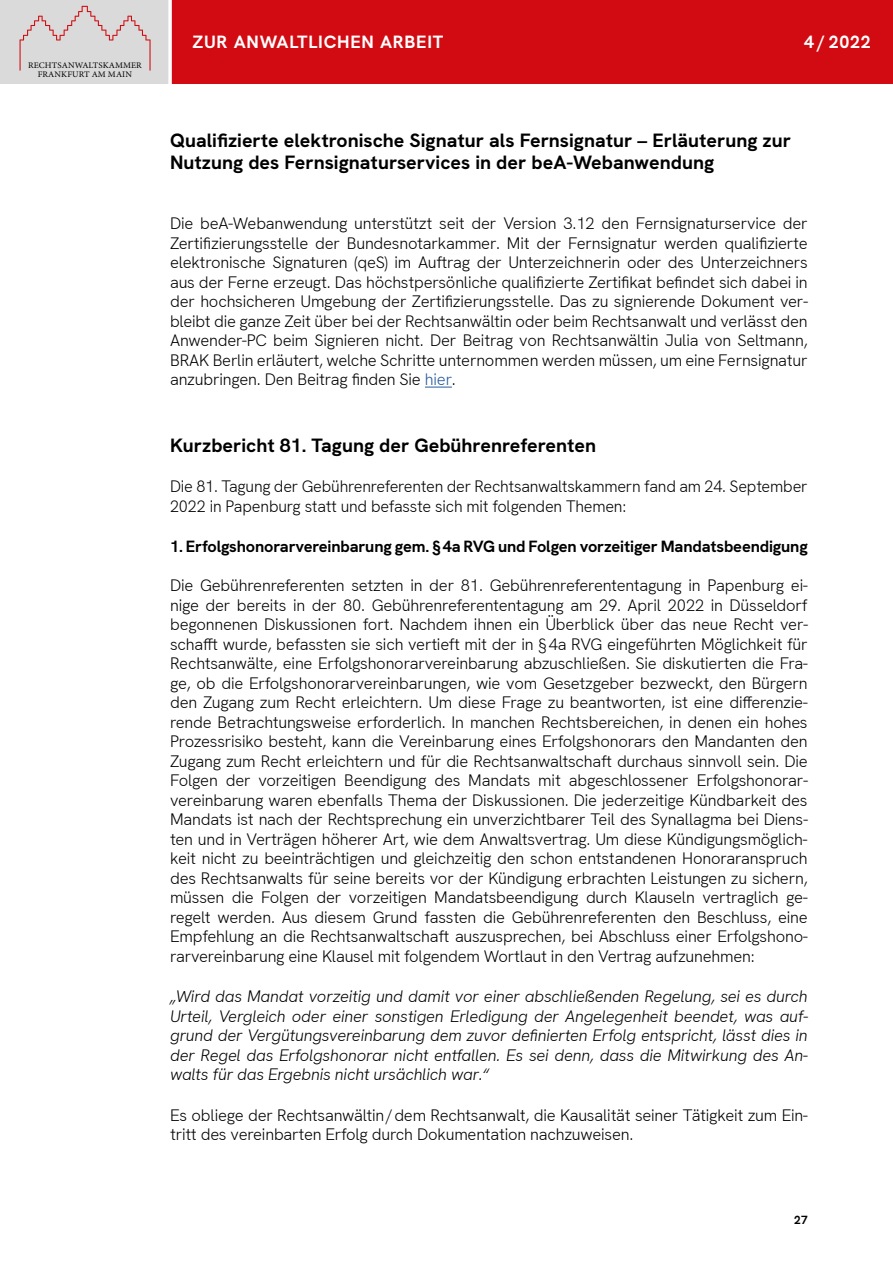
<style>
.page{position:relative;width:893px;height:1263px;background:#fff}
.page>*{position:absolute;margin:0;border:0;box-sizing:border-box;transform-origin:0 0}
.t1{font:700 19.5px/22.5px "HK Grotesk";color:#000}
.t2{font:700 18px "HK Grotesk";letter-spacing:.04em;color:#fff}
.t3{font:300 16.5px/19.5px "HK Grotesk";letter-spacing:-.01em;color:#000;text-align:justify}
.t4{font:italic 300 16.5px/19.5px "HK Grotesk";letter-spacing:-.01em;color:#000;text-align:justify}
.t5{font:700 16.5px "HK Grotesk";letter-spacing:-.01em;color:#000}
.t6{font:700 12px "HK Grotesk";color:#000}
.t7{font:8.55px/8.6px "Minion Pro";letter-spacing:.01em;color:#000;text-align:center;scale:1.04 1}
.s1{color:#275b9b}
</style>
<div class="page">
<div style="left:0;top:0;width:170px;height:84px;background:#dadada"></div>
<svg style="left:20px;top:6px;width:131px;height:65px"></svg>
<div style="left:170px;top:0;width:723px;height:84px;background:#d20a11"></div>
<hr style="left:169px;top:0;width:3px;height:1263px;background:#fff">
<svg style="left:425px;top:387px;width:27px;height:1px"></svg>
<p class="t7" style="left:28px;top:61px;width:111px">RECHTSANWALTSKAMMER<br>FRANKFURT AM MAIN</p>
<p class="t2" style="left:192px;top:30px;width:252px">ZUR ANWALTLICHEN ARBEIT</p>
<p class="t2" style="left:804px;top:30px;width:68px">4 / 2022</p>
<p class="t1" style="left:170px;top:128px;width:622px">Qualifizierte elektronische Signatur als Fernsignatur – Erläuterung zur<br>Nutzung des Fernsignaturservices in der beA-Webanwendung</p>
<p class="t3" style="left:170px;top:213px;width:639px">Die beA-Webanwendung unterstützt seit der Version 3.12 den Fernsignaturservice der Zertifizierungsstelle der Bundesnotarkammer. Mit der Fernsignatur werden qualifizierte elektronische Signaturen (qeS) im Auftrag der Unterzeichnerin oder des Unterzeichners aus der Ferne erzeugt. Das höchstpersönliche qualifizierte Zertifikat befindet sich dabei in der hochsicheren Umgebung der Zertifizierungsstelle. Das zu signierende Dokument ver&shy;bleibt die ganze Zeit über bei der Rechtsanwältin oder beim Rechtsanwalt und verlässt den Anwender-PC beim Signieren nicht. Der Beitrag von Rechtsanwältin Julia von Seltmann, BRAK Berlin erläutert, welche Schritte unternommen werden müssen, um eine Fernsignatur anzubringen. Den Beitrag finden Sie <span class="s1">hier</span>.</p>
<p class="t1" style="left:170px;top:433px;width:427px">Kurzbericht 81. Tagung der Gebührenreferenten</p>
<p class="t3" style="left:170px;top:476px;width:639px">Die 81. Tagung der Gebührenreferenten der Rechtsanwaltskammern fand am 24. September<br>2022 in Papenburg statt und befasste sich mit folgenden Themen:</p>
<p class="t5" style="left:170px;top:536px;width:639px">1. Erfolgshonorarvereinbarung gem. §4a RVG und Folgen vorzeitiger Mandatsbeendigung</p>
<p class="t3" style="left:170px;top:575px;width:639px">Die Gebührenreferenten setzten in der 81. Gebührenreferententagung in Papenburg ei&shy;nige der bereits in der 80. Gebührenreferententagung am 29. April 2022 in Düsseldorf begonnenen Diskussionen fort. Nachdem ihnen ein Überblick über das neue Recht ver&shy;schafft wurde, befassten sie sich vertieft mit der in §4a RVG eingeführten Möglichkeit für Rechtsanwälte, eine Erfolgshonorarvereinbarung abzuschließen. Sie diskutierten die Fra&shy;ge, ob die Erfolgshonorarvereinbarungen, wie vom Gesetzgeber bezweckt, den Bürgern den Zugang zum Recht erleichtern. Um diese Frage zu beantworten, ist eine differenzie&shy;rende Betrachtungsweise erforderlich. In manchen Rechtsbereichen, in denen ein hohes Prozessrisiko besteht, kann die Vereinbarung eines Erfolgshonorars den Mandanten den Zugang zum Recht erleichtern und für die Rechtsanwaltschaft durchaus sinnvoll sein. Die Folgen der vorzeitigen Beendigung des Mandats mit abgeschlossener Erfolgshonorar&shy;vereinbarung waren ebenfalls Thema der Diskussionen. Die jederzeitige Kündbarkeit des Mandats ist nach der Rechtsprechung ein unverzichtbarer Teil des Synallagma bei Diens&shy;ten und in Verträgen höherer Art, wie dem Anwaltsvertrag. Um diese Kündigungsmöglich&shy;keit nicht zu beeinträchtigen und gleichzeitig den schon entstandenen Honoraranspruch des Rechtsanwalts für seine bereits vor der Kündigung erbrachten Leistungen zu sichern, müssen die Folgen der vorzeitigen Mandatsbeendigung durch Klauseln vertraglich ge&shy;regelt werden. Aus diesem Grund fassten die Gebührenreferenten den Beschluss, eine Empfehlung an die Rechtsanwaltschaft auszusprechen, bei Abschluss einer Erfolgshono&shy;rarvereinbarung eine Klausel mit folgendem Wortlaut in den Vertrag aufzunehmen:</p>
<p class="t4" style="left:170px;top:986px;width:639px">„Wird das Mandat vorzeitig und damit vor einer abschließenden Regelung, sei es durch Urteil, Vergleich oder einer sonstigen Erledigung der Angelegenheit beendet, was auf&shy;grund der Vergütungsvereinbarung dem zuvor definierten Erfolg entspricht, lässt dies in der Regel das Erfolgshonorar nicht entfallen. Es sei denn, dass die Mitwirkung des An&shy;walts für das Ergebnis nicht ursächlich war.“</p>
<p class="t3" style="left:170px;top:1105px;width:639px">Es obliege der Rechtsanwältin/dem Rechtsanwalt, die Kausalität seiner Tätigkeit zum Ein&shy;tritt des vereinbarten Erfolg durch Dokumentation nachzuweisen.</p>
<p class="t6" style="left:794px;top:1212px;width:15px">27</p>
</div>
